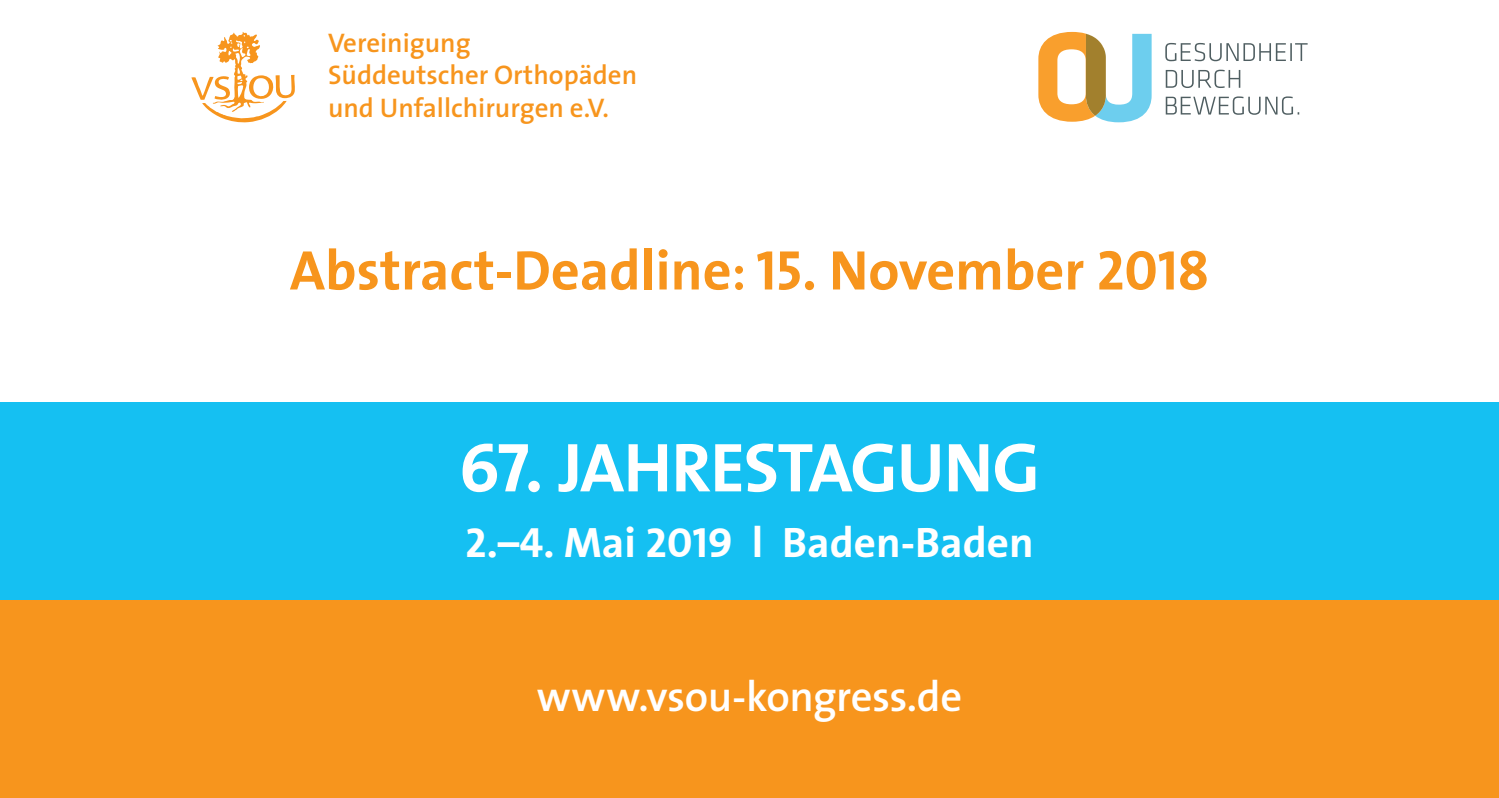
<style>
.page{position:relative;width:1499px;height:798px;background:#fff}
.page>*{position:absolute;margin:0;border:0;box-sizing:border-box;transform-origin:0 0}
.t1{font:700 69.75px "The Sans";letter-spacing:-.015em;color:#fff}
.t2{font:700 56.25px "The Sans";color:#f7951d}
.t3{font:700 42.75px "The Sans";color:#fff}
.t4{font:600 42.75px "The Sans";letter-spacing:-.01em;color:#fff}
.t5{font:600 27px/32.4px "The Sans";color:#f7951d}
.s1{font-weight:600}
.s2{font-family:"The Sans Bold Caps";font-weight:400}
</style>
<div class="page">
<div style="left:0;top:402px;width:1499px;height:198px;background:#15c0f2"></div>
<div style="left:0;top:600px;width:1499px;height:197px;background:#f7951d"></div>
<svg style="left:1165px;top:43px;width:142px;height:18px"></svg>
<svg style="left:1166px;top:70px;width:74px;height:18px"></svg>
<svg style="left:1166px;top:96px;width:133px;height:19px"></svg>
<svg style="left:1038px;top:32px;width:113px;height:90px"></svg>
<svg style="left:191px;top:32px;width:104px;height:91px"></svg>
<p class="t5" style="left:328px;top:26px;width:311px">Vereinigung<br>Süddeutscher Orthopäden und Unfallchirurgen e.V.</p>
<h2 class="t2" style="left:290px;top:223px;width:921px">Abstract-Deadline<span class="s1">:</span> <span class="s2">15.</span> November <span class="s2">2018</span></h2>
<h1 class="t1" style="left:459px;top:409px;width:583px"><span class="s2">67</span>. Jahrestagung</h1>
<h3 class="t3" style="left:465px;top:506px;width:570px"><span class="s2">2.–4.</span> Mai <span class="s2">2019</span> l Baden-Baden</h3>
<h3 class="t4" style="left:537px;top:661px;width:427px">www.vsou-kongress.de</h3>
</div>
